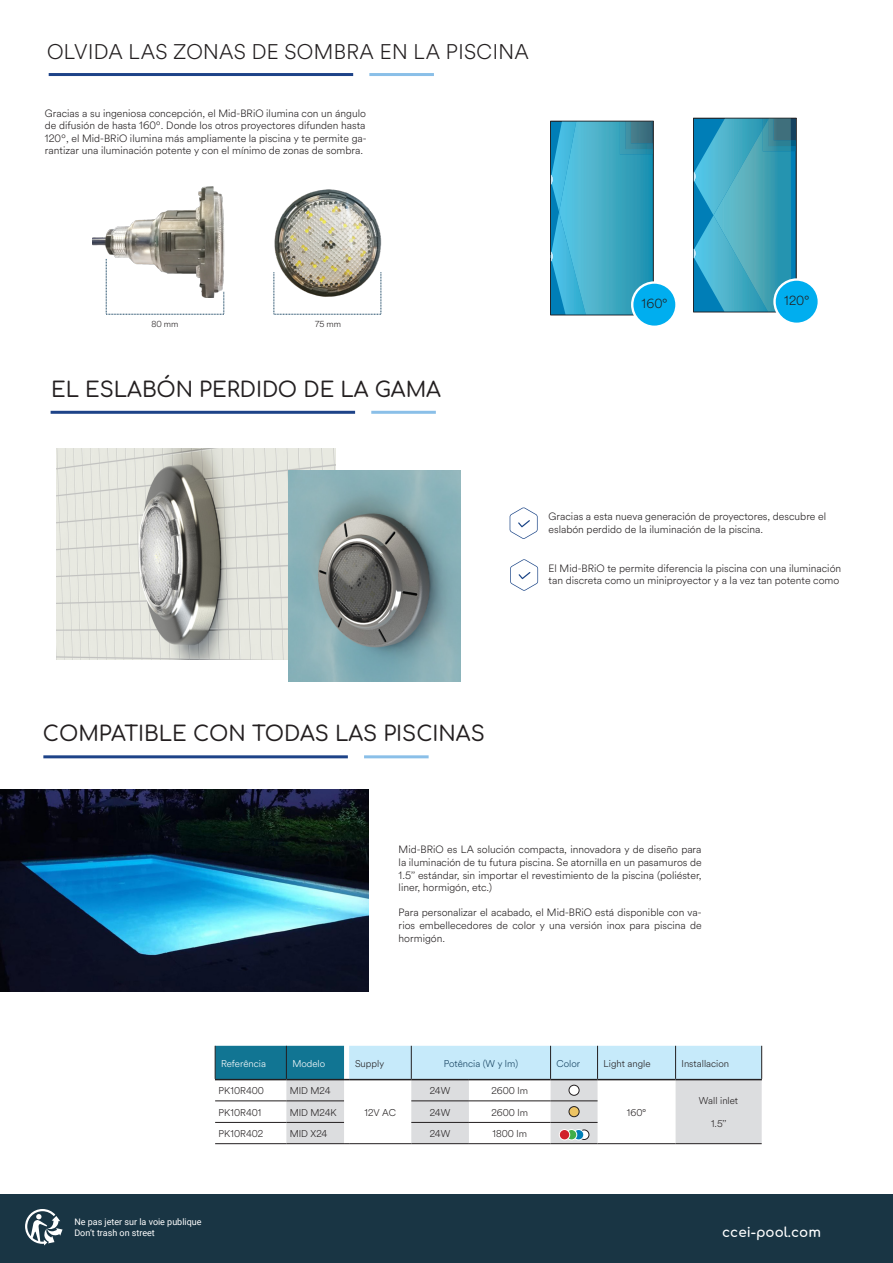
<style>
.page{position:relative;width:893px;height:1263px;background:#fff}
.page>*{position:absolute;margin:0;border:0;box-sizing:border-box;transform-origin:0 0}
.t1{font:21px "Comfortaa";color:#231f20}
.t2{font:300 21px "Circular Air";letter-spacing:.02em;color:#231f20}
.t3{font:700 13.5px "Comfortaa";color:#fff}
.t4{font:300 13.05px "Circular Air";letter-spacing:.01em;color:#231f20}
.t5{font:300 10.5px/12.6px "Circular Air";color:#231f20;text-align:justify}
.t6{font:300 9.75px "Circular Air";color:#231f20}
.t7{font:300 9.75px "Circular Air";color:#154260}
.t8{font:300 9.75px "Circular Air";color:#fff}
.t9{font:9px "Roboto";color:#fff}
.t10{font:300 8.55px "Circular Air";letter-spacing:-.005em;color:#231f20}
</style>
<div class="page">
<div style="left:0;top:1195px;width:893px;height:68px;background:#193544"></div>
<svg style="left:25px;top:1209px;width:38px;height:36px"></svg>
<svg style="left:550px;top:121px;width:104px;height:194px;background:#3ca4c0"></svg>
<svg style="left:693px;top:118px;width:104px;height:194px;background:#3b9db7"></svg>
<svg style="left:631px;top:281px;width:47px;height:47px"></svg>
<svg style="left:773px;top:278px;width:47px;height:47px"></svg>
<div style="left:633px;top:284px;width:42px;height:42px;background:#00aeef;border-radius:50%"></div>
<div style="left:776px;top:281px;width:42px;height:42px;background:#00aeef;border-radius:50%"></div>
<img style="left:57px;top:448px;width:278px;height:211px">
<img style="left:289px;top:470px;width:171px;height:211px">
<img style="left:0;top:789px;width:369px;height:202px">
<hr style="left:43px;top:755px;width:305px;height:3px;background:#1d4388">
<hr style="left:364px;top:755px;width:65px;height:3px;background:#8abfe8">
<hr style="left:51px;top:411px;width:304px;height:3px;background:#1d4388">
<hr style="left:371px;top:411px;width:65px;height:3px;background:#8abfe8">
<hr style="left:49px;top:73px;width:304px;height:3px;background:#1d4388">
<hr style="left:369px;top:73px;width:65px;height:3px;background:#8abfe8">
<svg style="left:510px;top:507px;width:28px;height:32px"></svg>
<svg style="left:510px;top:559px;width:28px;height:32px"></svg>
<img style="left:274px;top:189px;width:107px;height:83px">
<img style="left:93px;top:186px;width:132px;height:111px">
<svg style="left:274px;top:272px;width:108px;height:43px"></svg>
<svg style="left:106px;top:259px;width:119px;height:56px"></svg>
<svg style="left:215px;top:1046px;width:547px;height:98px"></svg>
<hr style="left:349px;top:1143px;width:62px;height:1px;background:#231f20">
<hr style="left:411px;top:1143px;width:58px;height:1px;background:#231f20">
<hr style="left:469px;top:1143px;width:82px;height:1px;background:#231f20">
<hr style="left:551px;top:1143px;width:47px;height:1px;background:#231f20">
<hr style="left:598px;top:1143px;width:78px;height:1px;background:#231f20">
<hr style="left:676px;top:1143px;width:86px;height:1px;background:#231f20">
<div style="left:569px;top:1085px;width:10px;height:10px;background:#fff;border-radius:50%"></div>
<div style="left:569px;top:1085px;width:10px;height:11px;border:1px solid #231f20;border-radius:50%"></div>
<div style="left:569px;top:1106px;width:10px;height:11px;background:#edc464;border-radius:50%"></div>
<div style="left:569px;top:1106px;width:10px;height:11px;border:1px solid #231f20;border-radius:50%"></div>
<div style="left:579px;top:1130px;width:10px;height:9px;background:#fff;border-radius:50%"></div>
<div style="left:579px;top:1130px;width:10px;height:10px;border:1px solid #231f20;border-radius:50%"></div>
<svg style="left:573px;top:1129px;width:11px;height:11px"></svg>
<div style="left:573px;top:1129px;width:11px;height:11px;border:1px solid #fff;border-radius:50%"></div>
<svg style="left:566px;top:1129px;width:11px;height:11px"></svg>
<div style="left:566px;top:1129px;width:11px;height:11px;border:1px solid #fff;border-radius:50%"></div>
<div style="left:559px;top:1129px;width:11px;height:11px;background:#d1232a;border-radius:50%"></div>
<div style="left:559px;top:1129px;width:11px;height:11px;border:1px solid #fff;border-radius:50%"></div>
<p class="t2" style="left:47px;top:38px;width:483px">OLVIDA LAS ZONAS DE SOMBRA EN LA PISCINA</p>
<p class="t5" style="left:45px;top:106px;width:323px">Gracias a su ingeniosa concepción, el Mid-BRiO ilumina con un ángulo de difusión de hasta 160º. Donde los otros proyectores difunden hasta 120º, el Mid-BRiO ilumina más ampliamente la piscina y te permite ga&shy;rantizar una iluminación potente y con el mínimo de zonas de sombra.</p>
<p class="t10" style="left:151px;top:319px;width:29px">80 mm</p>
<p class="t10" style="left:315px;top:319px;width:28px">75 mm</p>
<p class="t1" style="left:51px;top:371px;width:391px">EL ESLABÓN PERDIDO DE LA GAMA</p>
<p class="t1" style="left:43px;top:714px;width:443px">COMPATIBLE CON TODAS LAS PISCINAS</p>
<p class="t4" style="left:642px;top:295px;width:27px">160°</p>
<p class="t4" style="left:784px;top:292px;width:26px">120°</p>
<p class="t5" style="left:549px;top:510px;width:279px">Gracias a esta nueva generación de proyectores, descubre el eslabón perdido de la iluminación de la piscina.</p>
<p class="t5" style="left:549px;top:561px;width:294px">El Mid-BRiO te permite diferencia la piscina con una iluminación tan discreta como un miniproyector y a la vez tan potente como</p>
<p class="t5" style="left:399px;top:843px;width:304px">Mid-BRiO es LA solución compacta, innovadora y de diseño para la iluminación de tu futura piscina. Se atornilla en un pasamuros de 1.5’’ estándar, sin importar el revestimiento de la piscina (poliéster, liner, hormigón, etc.)</p>
<p class="t5" style="left:399px;top:906px;width:304px">Para personalizar el acabado, el Mid-BRiO está disponible con va&shy;rios embellecedores de color y una versión inox para piscina de hormigón.</p>
<p class="t8" style="left:221px;top:1057px;width:46px">Referência</p>
<p class="t8" style="left:292px;top:1057px;width:34px">Modelo</p>
<p class="t6" style="left:355px;top:1057px;width:30px">Supply</p>
<p class="t7" style="left:444px;top:1057px;width:76px">Potência (W y lm)</p>
<p class="t7" style="left:557px;top:1057px;width:25px">Color</p>
<p class="t6" style="left:604px;top:1057px;width:48px">Light angle</p>
<p class="t6" style="left:682px;top:1057px;width:49px">Installacion</p>
<p class="t6" style="left:219px;top:1084px;width:47px">PK10R400</p>
<p class="t6" style="left:290px;top:1084px;width:42px">MID M24</p>
<p class="t6" style="left:364px;top:1106px;width:33px">12V AC</p>
<p class="t6" style="left:430px;top:1084px;width:22px">24W</p>
<p class="t6" style="left:492px;top:1084px;width:38px">2600 lm</p>
<p class="t6" style="left:699px;top:1094px;width:41px">Wall inlet</p>
<p class="t6" style="left:711px;top:1117px;width:17px">1.5’’</p>
<p class="t6" style="left:219px;top:1106px;width:44px">PK10R401</p>
<p class="t6" style="left:290px;top:1106px;width:48px">MID M24K</p>
<p class="t6" style="left:430px;top:1106px;width:22px">24W</p>
<p class="t6" style="left:492px;top:1106px;width:38px">2600 lm</p>
<p class="t6" style="left:219px;top:1127px;width:46px">PK10R402</p>
<p class="t6" style="left:290px;top:1127px;width:39px">MID X24</p>
<p class="t6" style="left:430px;top:1127px;width:22px">24W</p>
<p class="t6" style="left:493px;top:1127px;width:36px">1800 lm</p>
<p class="t6" style="left:627px;top:1106px;width:21px">160°</p>
<p class="t9" style="left:74px;top:1216px;width:129px">Ne pas jeter sur la voie publique</p>
<p class="t9" style="left:74px;top:1226px;width:82px">Don’t trash on street</p>
<p class="t3" style="left:722px;top:1220px;width:100px">ccei-pool.com</p>
</div>
